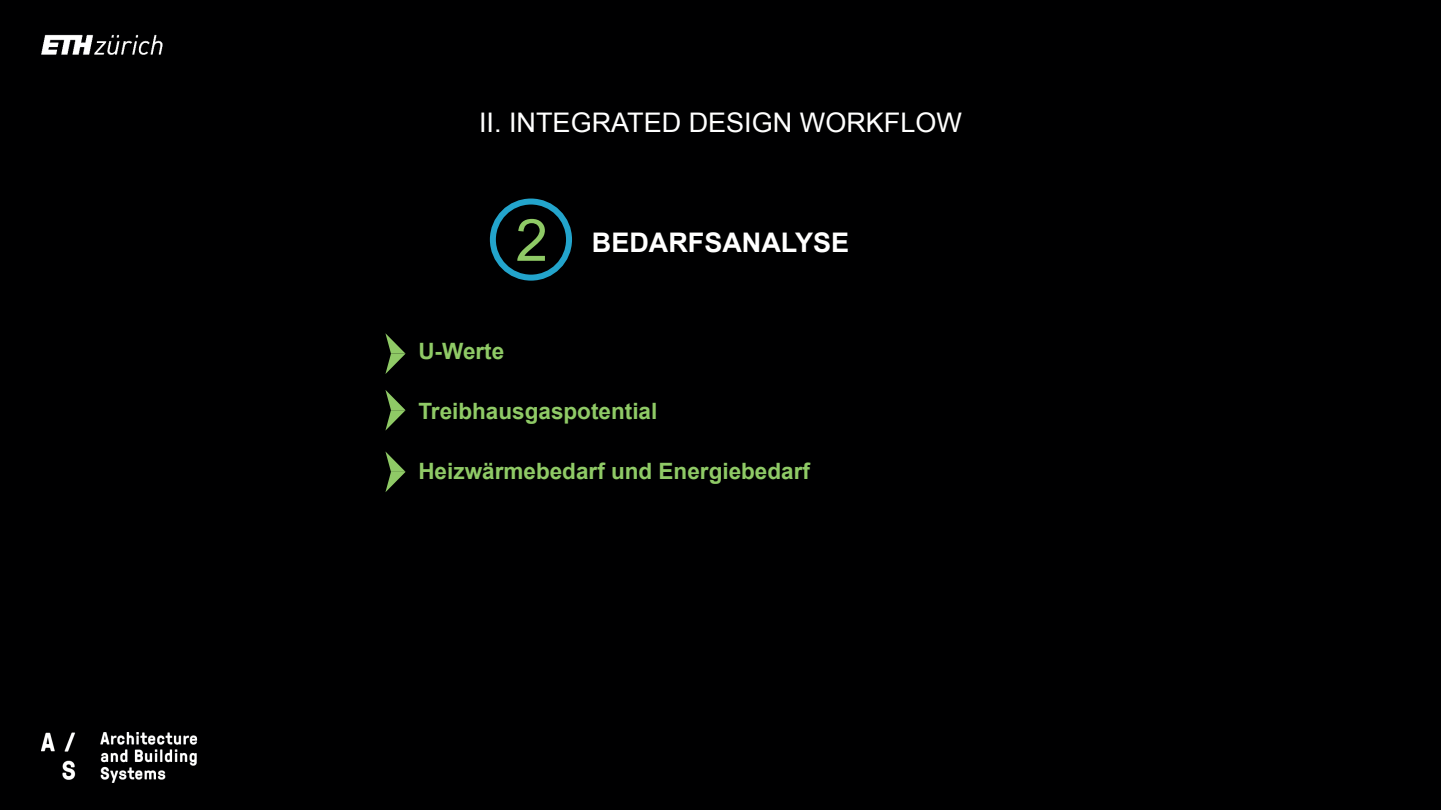
<style>
.page{position:relative;width:1441px;height:810px;background:#fff}
.page>*{position:absolute;margin:0;border:0;box-sizing:border-box;transform-origin:0 0}
.t1{font:58.35px "Arial";color:#8fca66}
.t2{font:27px "Arial";color:#fff}
.t3{font:700 27px "Arial";color:#fff}
.t4{font:700 22.5px "Arial";color:#8fca66}
</style>
<div class="page">
<div style="left:0;top:0;width:1440px;height:810px;background:#000001"></div>
<img style="left:41px;top:34px;width:122px;height:21px">
<img style="left:42px;top:733px;width:156px;height:50px">
<svg style="left:385px;top:333px;width:20px;height:41px"></svg>
<svg style="left:385px;top:390px;width:20px;height:41px"></svg>
<svg style="left:385px;top:451px;width:20px;height:41px"></svg>
<div style="left:490px;top:199px;width:82px;height:82px;border:6px solid #23a4cc;border-radius:50%"></div>
<p class="t2" style="left:479px;top:105px;width:484px">II. INTEGRATED DESIGN WORKFLOW</p>
<p class="t1" style="left:515px;top:202px;width:34px">2</p>
<p class="t4" style="left:418px;top:336px;width:87px">U-Werte</p>
<p class="t3" style="left:591px;top:225px;width:259px">BEDARFSANALYSE</p>
<p class="t4" style="left:418px;top:396px;width:240px">Treibhausgaspotential</p>
<p class="t4" style="left:418px;top:456px;width:393px">Heizwärmebedarf und Energiebedarf</p>
</div>
